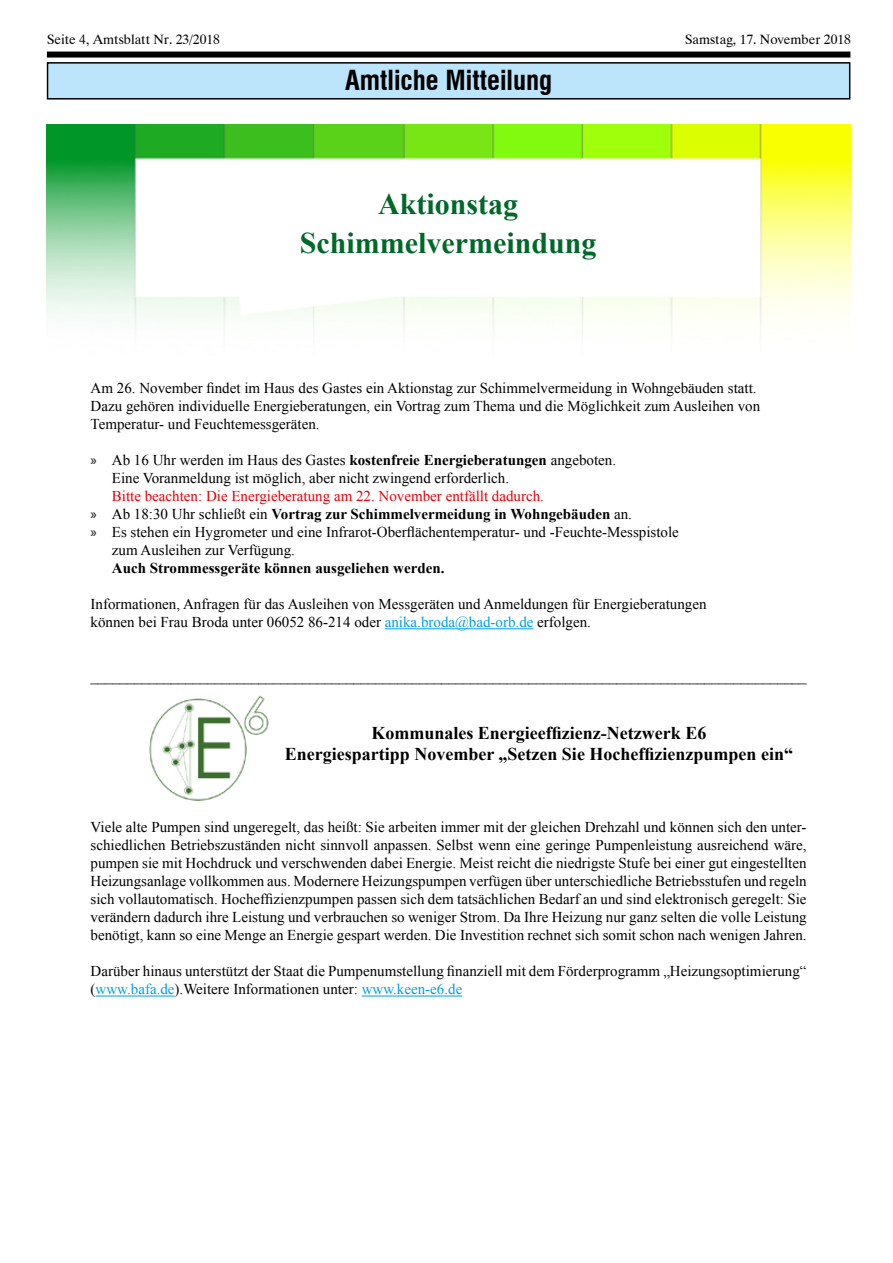
<style>
.page{position:relative;width:893px;height:1263px;background:#fff}
.page>*{position:absolute;margin:0;border:0;box-sizing:border-box;transform-origin:0 0}
.t1{font:700 30px/39px "Times New Roman";color:#006829;text-align:center}
.t2{font:700 condensed 27px "Swiss 721 BT";color:#000}
.t3{font:700 18px/21.6px "Times New Roman";color:#000;text-align:center}
.t4{font:15px/18px "Times New Roman";color:#000}
.t5{font:700 15px "Times New Roman";color:#000}
.t6{font:15px "Times New Roman";color:#e3000b}
.t7{font:13.5px "Dutch 801 BT";color:#000}
.s1{font-family:"Myriad Pro"}
.s2{font-weight:700}
.s3{font-family:"Myriad Pro";font-weight:400}
.s4{font-weight:400}
.s5{color:#009ee3}
</style>
<div class="page">
<div style="left:47px;top:52px;width:803px;height:6px;background:#000"></div>
<div style="left:48px;top:63px;width:802px;height:36px;background:#bce4fa"></div>
<div style="left:47px;top:62px;width:803px;height:38px;border:2px solid #000"></div>
<img style="left:47px;top:125px;width:803px;height:209px">
<div style="left:156px;top:175px;width:564px;height:108px;background:#fff"></div>
<hr style="left:385px;top:628px;width:148px;height:1px;background:#009ee3">
<hr style="left:96px;top:996px;width:79px;height:1px;background:#009ee3">
<hr style="left:362px;top:996px;width:100px;height:1px;background:#009ee3">
<img style="left:149px;top:695px;width:120px;height:106px">
<p class="t7" style="left:47px;top:31px;width:174px">Seite 4, Amtsblatt Nr. 23/2018</p>
<p class="t7" style="left:685px;top:31px;width:167px">Samstag, 17. November 2018</p>
<h2 class="t2" style="left:345px;top:64px;width:209px">Amtliche Mitteilung</h2>
<h1 class="t1" style="left:300px;top:184px;width:298px">Aktionstag<br>Schimmelvermeindung</h1>
<p class="t4" style="left:91px;top:379px;width:671px">Am 26. November findet im Haus des Gastes ein Aktionstag zur Schimmelvermeidung in Wohngebäuden statt.<br>Dazu gehören individuelle Energieberatungen, ein Vortrag zum Thema und die Möglichkeit zum Ausleihen von<br>Temperatur- und Feuchtemessgeräten.</p>
<p class="t4" style="left:112px;top:451px;width:506px;text-indent:-21px"><span class="s1">»</span> Ab 16 Uhr werden im Haus des Gastes <span class="s2">kostenfreie Energieberatungen</span> angeboten.<br>Eine Voranmeldung ist möglich, aber nicht zwingend erforderlich.</p>
<p class="t6" style="left:112px;top:486px;width:434px">Bitte beachten: Die Energieberatung am 22. November entfällt dadurch.</p>
<p class="t5" style="left:91px;top:504px;width:543px"><span class="s3">»</span> <span class="s4">Ab 18:30 Uhr schließt ein</span> Vortrag zur Schimmelvermeidung in Wohngebäuden <span class="s4">an.</span></p>
<p class="t4" style="left:91px;top:523px;width:590px"><span class="s1">»</span> Es stehen ein Hygrometer und eine Infrarot-Oberflächentemperatur- und -Feuchte-Messpistole</p>
<p class="t4" style="left:112px;top:541px;width:185px">zum Ausleihen zur Verfügung.</p>
<p class="t5" style="left:112px;top:558px;width:334px">Auch Strommessgeräte können ausgeliehen werden.</p>
<p class="t4" style="left:91px;top:595px;width:617px">Informationen, Anfragen für das Ausleihen von Messgeräten und Anmeldungen für Energieberatungen können bei Frau Broda unter 06052 86-214 oder <span class="s5">anika.broda@bad-orb.de</span> erfolgen.</p>
<p class="t4" style="left:91px;top:667px;width:718px">__________________________________________________________________________________________________</p>
<p class="t3" style="left:285px;top:721px;width:510px">Kommunales Energieeffizienz-Netzwerk E6<br>Energiespartipp November „Setzen Sie Hocheffizienzpumpen ein“</p>
<p class="t4" style="left:91px;top:818px;width:717px;text-align:justify">Viele alte Pumpen sind ungeregelt, das heißt: Sie arbeiten immer mit der gleichen Drehzahl und können sich den unter&shy;schiedlichen Betriebszuständen nicht sinnvoll anpassen. Selbst wenn eine geringe Pumpenleistung ausreichend wäre, pumpen sie mit Hochdruck und verschwenden dabei Energie. Meist reicht die niedrigste Stufe bei einer gut eingestellten Heizungsanlage vollkommen aus. Modernere Heizungspumpen verfügen über unterschiedliche Betriebsstufen und regeln sich vollautomatisch. Hocheffizienzpumpen passen sich dem tatsächlichen Bedarf an und sind elektronisch geregelt: Sie verändern dadurch ihre Leistung und verbrauchen so weniger Strom. Da Ihre Heizung nur ganz selten die volle Leistung benötigt, kann so eine Menge an Energie gespart werden. Die Investition rechnet sich somit schon nach wenigen Jahren.</p>
<p class="t4" style="left:91px;top:962px;width:717px">Darüber hinaus unterstützt der Staat die Pumpenumstellung finanziell mit dem Förderprogramm „Heizungsoptimierung“ (<span class="s5">www.bafa.de</span>).Weitere Informationen unter: <span class="s5">www.keen-e6.de</span></p>
</div>
